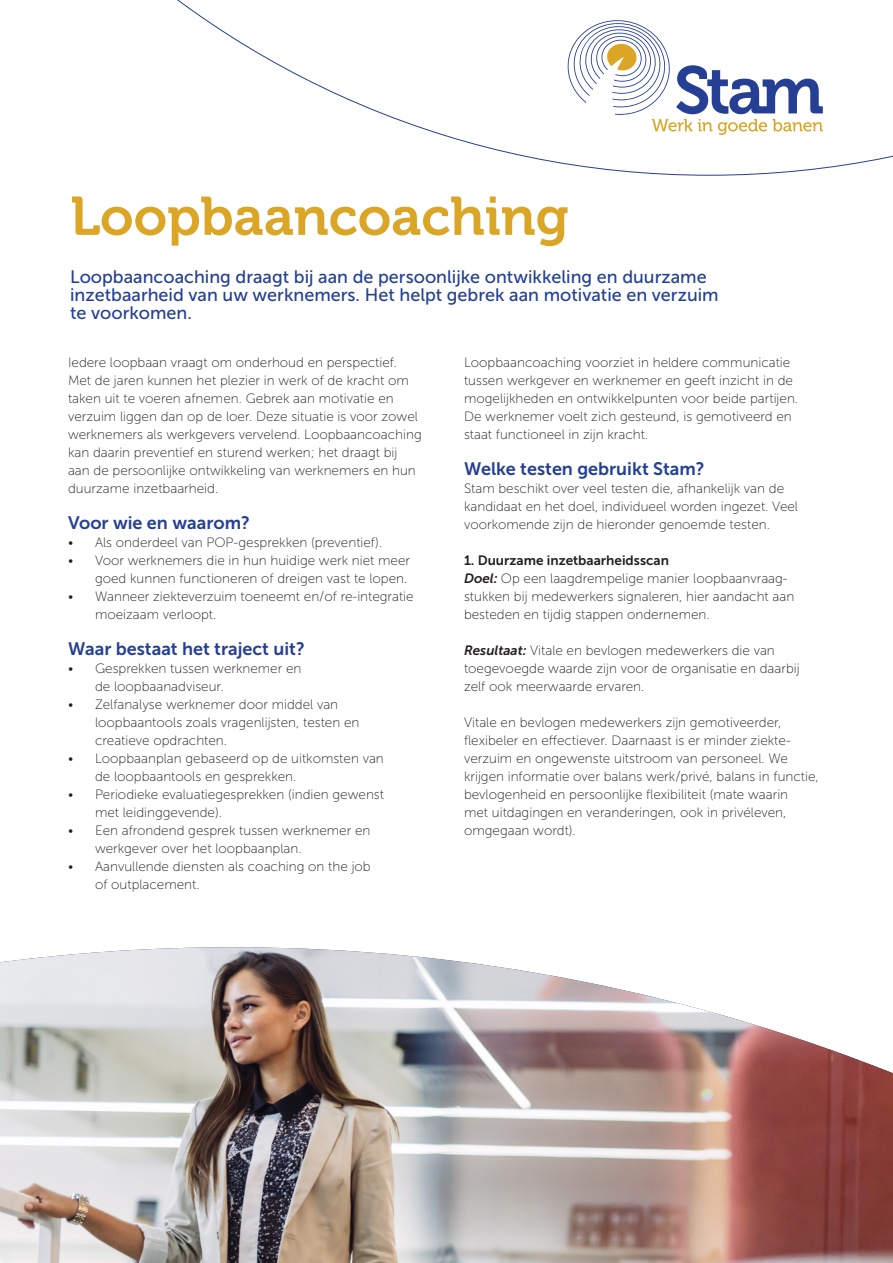
<style>
.page{position:relative;width:893px;height:1263px;background:#fff}
.page>*{position:absolute;margin:0;border:0;box-sizing:border-box;transform-origin:0 0}
.t1{font:54px "Museo 700";color:#dba626}
.t2{font:18px/18px "Museo Sans 500";color:#243f94}
.t3{font:18px "Museo Sans 700";color:#243f94}
.t4{font:13.5px/18px "Museo Sans 100";color:#231f20}
.t5{font:13.5px "Museo Sans 700";color:#231f20}
.s1{font-family:"Museo Sans 700";font-style:italic}
</style>
<div class="page">
<svg style="left:177px;top:0;width:716px;height:175px"></svg>
<svg style="left:566px;top:18px;width:257px;height:117px"></svg>
<img style="left:0;top:947px;width:893px;height:316px">
<p class="t1" style="left:70px;top:186px;width:500px">Loopbaancoaching</p>
<p class="t2" style="left:70px;top:268px;width:650px">Loopbaancoaching draagt bij aan de persoonlijke ontwikkeling en duurzame inzetbaarheid van uw werknemers. Het helpt gebrek aan motivatie en verzuim</p>
<p class="t2" style="left:70px;top:304px;width:123px">te voorkomen.</p>
<p class="t4" style="left:68px;top:353px;width:355px">Iedere loopbaan vraagt om onderhoud en perspectief.<br>Met de jaren kunnen het plezier in werk of de kracht om taken uit te voeren afnemen. Gebrek aan motivatie en verzuim liggen dan op de loer. Deze situatie is voor zowel werknemers als werkgevers vervelend. Loopbaancoaching kan daarin preventief en sturend werken; het draagt bij aan de persoonlijke ontwikkeling van werknemers en hun duurzame inzetbaarheid.</p>
<p class="t3" style="left:68px;top:512px;width:183px">Voor wie en waarom?</p>
<p class="t4" style="left:68px;top:533px;width:316px">• Als onderdeel van POP-gesprekken (preventief).</p>
<p class="t4" style="left:68px;top:551px;width:344px;text-align:right">• Voor werknemers die in hun huidige werk niet meer goed kunnen functioneren of dreigen vast te lopen.</p>
<p class="t4" style="left:95px;top:587px;width:320px;text-indent:-27px">• Wanneer ziekteverzuim toeneemt en/of re-integratie moeizaam verloopt.</p>
<p class="t3" style="left:68px;top:638px;width:238px">Waar bestaat het traject uit?</p>
<p class="t4" style="left:95px;top:659px;width:208px;text-indent:-27px">• Gesprekken tussen werknemer en de loopbaanadviseur.</p>
<p class="t4" style="left:95px;top:695px;width:266px;text-indent:-27px">• Zelfanalyse werknemer door middel van loopbaantools zoals vragenlijsten, testen en creatieve opdrachten.</p>
<p class="t4" style="left:95px;top:749px;width:290px;text-indent:-27px">• Loopbaanplan gebaseerd op de uitkomsten van de loopbaantools en gesprekken.</p>
<p class="t4" style="left:95px;top:785px;width:290px;text-indent:-27px">• Periodieke evaluatiegesprekken (indien gewenst met leidinggevende).</p>
<p class="t4" style="left:95px;top:821px;width:277px;text-indent:-27px">• Een afrondend gesprek tussen werknemer en werkgever over het loopbaanplan.</p>
<p class="t4" style="left:95px;top:857px;width:277px;text-indent:-27px">• Aanvullende diensten als coaching on the job of outplacement.</p>
<p class="t4" style="left:464px;top:353px;width:336px">Loopbaancoaching voorziet in heldere communicatie tussen werkgever en werknemer en geeft inzicht in de mogelijkheden en ontwikkelpunten voor beide partijen.</p>
<p class="t4" style="left:464px;top:407px;width:329px">De werknemer voelt zich gesteund, is gemotiveerd en staat functioneel in zijn kracht.</p>
<p class="t3" style="left:464px;top:458px;width:242px">Welke testen gebruikt Stam?</p>
<p class="t4" style="left:464px;top:479px;width:335px">Stam beschikt over veel testen die, afhankelijk van de kandidaat en het doel, individueel worden ingezet. Veel voorkomende zijn de hieronder genoemde testen.</p>
<p class="t5" style="left:464px;top:552px;width:206px">1. Duurzame inzetbaarheidsscan</p>
<p class="t4" style="left:464px;top:569px;width:332px"><span class="s1">Doel:</span> Op een laagdrempelige manier loopbaanvraag&shy;stukken bij medewerkers signaleren, hier aandacht aan besteden en tijdig stappen ondernemen.</p>
<p class="t4" style="left:464px;top:641px;width:337px"><span class="s1">Resultaat:</span> Vitale en bevlogen medewerkers die van toegevoegde waarde zijn voor de organisatie en daarbij zelf ook meerwaarde ervaren.</p>
<p class="t4" style="left:464px;top:713px;width:356px">Vitale en bevlogen medewerkers zijn gemotiveerder, flexibeler en effectiever. Daarnaast is er minder ziekte&shy;verzuim en ongewenste uitstroom van personeel. We krijgen informatie over balans werk/privé, balans in functie, bevlogenheid en persoonlijke flexibiliteit (mate waarin<br>met uitdagingen en veranderingen, ook in privéleven, omgegaan wordt).</p>
</div>
